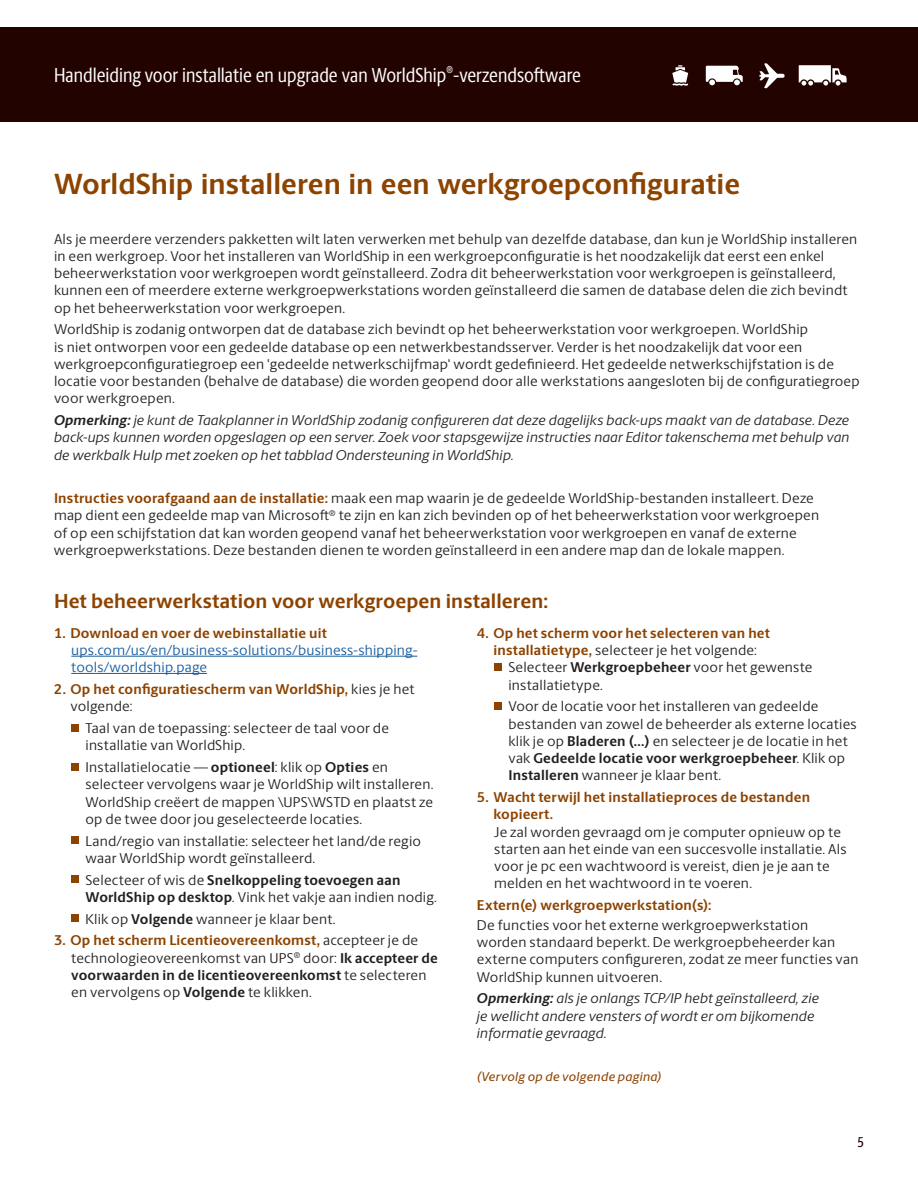
<style>
.page{position:relative;width:918px;height:1188px;background:#fff}
.page>*{position:absolute;margin:0;border:0;box-sizing:border-box;transform-origin:0 0}
.t1{font:700 29.25px "UPS Berlingske Sans";color:#8d4300}
.t2{font:20.25px "UPS Berlingske Sans Cn";color:#fff}
.t3{font:700 20.25px "UPS Berlingske Sans";letter-spacing:.005em;color:#8d4300}
.t4{font:14.25px/17.2px "UPS Berlingske Sans";letter-spacing:.015em;color:#231f20}
.t5{font:italic 14.25px/17.2px "UPS Berlingske Sans";letter-spacing:.01em;color:#231f20;text-align:justify}
.t6{font:700 14.25px/17.2px "UPS Berlingske Sans";letter-spacing:.01em;color:#8d4300}
.t7{font:14.25px/17.2px "UPS Berlingske Sans";letter-spacing:.01em;color:#175d9e}
.t8{font:500 14.25px "UPS Berlingske Sans Cn";color:#230300}
.t9{font:italic 500 12.75px "UPS Berlingske Sans";letter-spacing:.02em;color:#8d4300}
.s1{font-weight:700}
.s2{font-weight:700;color:#8d4300}
.s3{font-weight:400;color:#231f20}
</style>
<div class="page">
<div style="left:0;top:27px;width:918px;height:95px;background:#230300"></div>
<svg style="left:672px;top:65px;width:16px;height:21px"></svg>
<svg style="left:706px;top:66px;width:37px;height:20px"></svg>
<svg style="left:759px;top:63px;width:26px;height:25px"></svg>
<svg style="left:799px;top:65px;width:48px;height:21px"></svg>
<hr style="left:71px;top:656px;width:346px;height:1px;background:#175d9e">
<hr style="left:71px;top:673px;width:136px;height:1px;background:#175d9e">
<div style="left:71px;top:724px;width:8px;height:8px;background:#8d4300"></div>
<div style="left:71px;top:763px;width:8px;height:8px;background:#8d4300"></div>
<div style="left:71px;top:836px;width:8px;height:8px;background:#8d4300"></div>
<div style="left:71px;top:875px;width:8px;height:8px;background:#8d4300"></div>
<div style="left:71px;top:914px;width:8px;height:8px;background:#8d4300"></div>
<div style="left:494px;top:663px;width:8px;height:8px;background:#8d4300"></div>
<div style="left:494px;top:702px;width:8px;height:8px;background:#8d4300"></div>
<h2 class="t2" style="left:54px;top:61px;width:528px">Handleiding voor installatie en upgrade van WorldShip<sup>®</sup>-verzendsoftware</h2>
<h1 class="t1" style="left:54px;top:162px;width:688px">WorldShip installeren in een werkgroepconfiguratie</h1>
<p class="t4" style="left:54px;top:230px;width:805px">Als je meerdere verzenders pakketten wilt laten verwerken met behulp van dezelfde database, dan kun je WorldShip installeren in een werkgroep. Voor het installeren van WorldShip in een werkgroepconfiguratie is het noodzakelijk dat eerst een enkel beheerwerkstation voor werkgroepen wordt geïnstalleerd. Zodra dit beheerwerkstation voor werkgroepen is geïnstalleerd, kunnen een of meerdere externe werkgroepwerkstations worden geïnstalleerd die samen de database delen die zich bevindt op het beheerwerkstation voor werkgroepen.</p>
<p class="t4" style="left:54px;top:320px;width:807px">WorldShip is zodanig ontworpen dat de database zich bevindt op het beheerwerkstation voor werkgroepen. WorldShip<br>is niet ontworpen voor een gedeelde database op een netwerkbestandsserver. Verder is het noodzakelijk dat voor een werkgroepconfiguratiegroep een 'gedeelde netwerkschijfmap' wordt gedefinieerd. Het gedeelde netwerkschijfstation is de locatie voor bestanden (behalve de database) die worden geopend door alle werkstations aangesloten bij de configuratiegroep voor werkgroepen.</p>
<p class="t5" style="left:54px;top:411px;width:797px"><span class="s1">Opmerking:</span> je kunt de Taakplanner in WorldShip zodanig configureren dat deze dagelijks back-ups maakt van de database. Deze back-ups kunnen worden opgeslagen op een server. Zoek voor stapsgewijze instructies naar Editor takenschema met behulp van de werkbalk Hulp met zoeken op het tabblad Ondersteuning in WorldShip.</p>
<p class="t4" style="left:54px;top:489px;width:767px"><span class="s2">Instructies voorafgaand aan de installatie:</span> maak een map waarin je de gedeelde WorldShip-bestanden installeert. Deze map dient een gedeelde map van Microsoft<sup>®</sup> te zijn en kan zich bevinden op of het beheerwerkstation voor werkgroepen of op een schijfstation dat kan worden geopend vanaf het beheerwerkstation voor werkgroepen en vanaf de externe werkgroepwerkstations. Deze bestanden dienen te worden geïnstalleerd in een andere map dan de lokale mappen.</p>
<h2 class="t3" style="left:54px;top:586px;width:496px">Het beheerwerkstation voor werkgroepen installeren:</h2>
<p class="t6" style="left:54px;top:624px;width:274px">1. Download en voer de webinstallatie uit</p>
<p class="t7" style="left:71px;top:641px;width:348px">ups.com/us/en/business-solutions/business-shipping&shy;tools/worldship.page</p>
<p class="t6" style="left:71px;top:680px;width:346px;text-indent:-17px">2. Op het configuratiescherm van WorldShip, <span class="s3">kies je het volgende:</span></p>
<p class="t4" style="left:85px;top:719px;width:305px">Taal van de toepassing: selecteer de taal voor de installatie van WorldShip.</p>
<p class="t4" style="left:85px;top:758px;width:350px">Installatielocatie — <span class="s1">optioneel</span>: klik op <span class="s1">Opties</span> en selecteer vervolgens waar je WorldShip wilt installeren.<br>WorldShip creëert de mappen \UPS\WSTD en plaatst ze op de twee door jou geselecteerde locaties.</p>
<p class="t4" style="left:85px;top:832px;width:337px">Land/regio van installatie: selecteer het land/de regio waar WorldShip wordt geïnstalleerd.</p>
<p class="t4" style="left:85px;top:871px;width:353px">Selecteer of wis de <span class="s1">Snelkoppeling toevoegen aan<br>WorldShip op desktop</span>. Vink het vakje aan indien nodig.</p>
<p class="t4" style="left:85px;top:910px;width:252px">Klik op <span class="s1">Volgende</span> wanneer je klaar bent.</p>
<p class="t4" style="left:71px;top:931px;width:368px;text-indent:-17px"><span class="s2">3. Op het scherm Licentieovereenkomst,</span> accepteer je de technologieovereenkomst van UPS<sup>®</sup> door: <span class="s1">Ik accepteer de voorwaarden in de licentieovereenkomst</span> te selecteren en vervolgens op <span class="s1">Volgende</span> te klikken.</p>
<p class="t6" style="left:477px;top:624px;width:295px">4. Op het scherm voor het selecteren van het</p>
<p class="t4" style="left:493px;top:641px;width:265px"><span class="s2">installatietype,</span> selecteer je het volgende:</p>
<p class="t4" style="left:508px;top:658px;width:306px">Selecteer <span class="s1">Werkgroepbeheer</span> voor het gewenste</p>
<p class="t4" style="left:508px;top:676px;width:96px">installatietype.</p>
<p class="t4" style="left:508px;top:697px;width:350px">Voor de locatie voor het installeren van gedeelde bestanden van zowel de beheerder als externe locaties klik je op <span class="s1">Bladeren (...)</span> en selecteer je de locatie in het vak <span class="s1">Gedeelde locatie voor werkgroepbeheer</span>. Klik op <span class="s1">Installeren</span> wanneer je klaar bent.</p>
<p class="t6" style="left:493px;top:788px;width:318px;text-indent:-17px">5. Wacht terwijl het installatieproces de bestanden kopieert.</p>
<p class="t4" style="left:494px;top:823px;width:354px">Je zal worden gevraagd om je computer opnieuw op te starten aan het einde van een succesvolle installatie. Als voor je pc een wachtwoord is vereist, dien je je aan te melden en het wachtwoord in te voeren.</p>
<p class="t6" style="left:477px;top:896px;width:236px">Extern(e) werkgroepwerkstation(s):</p>
<p class="t4" style="left:477px;top:916px;width:383px">De functies voor het externe werkgroepwerkstation worden standaard beperkt. De werkgroepbeheerder kan externe computers configureren, zodat ze meer functies van WorldShip kunnen uitvoeren.</p>
<p class="t5" style="left:477px;top:989px;width:344px;text-align:left"><span class="s1">Opmerking:</span> als je onlangs TCP/IP hebt geïnstalleerd, zie je wellicht andere vensters of wordt er om bijkomende informatie gevraagd.</p>
<p class="t9" style="left:477px;top:1068px;width:186px">(Vervolg op de volgende pagina)</p>
<p class="t8" style="left:858px;top:1132px;width:8px">5</p>
</div>
